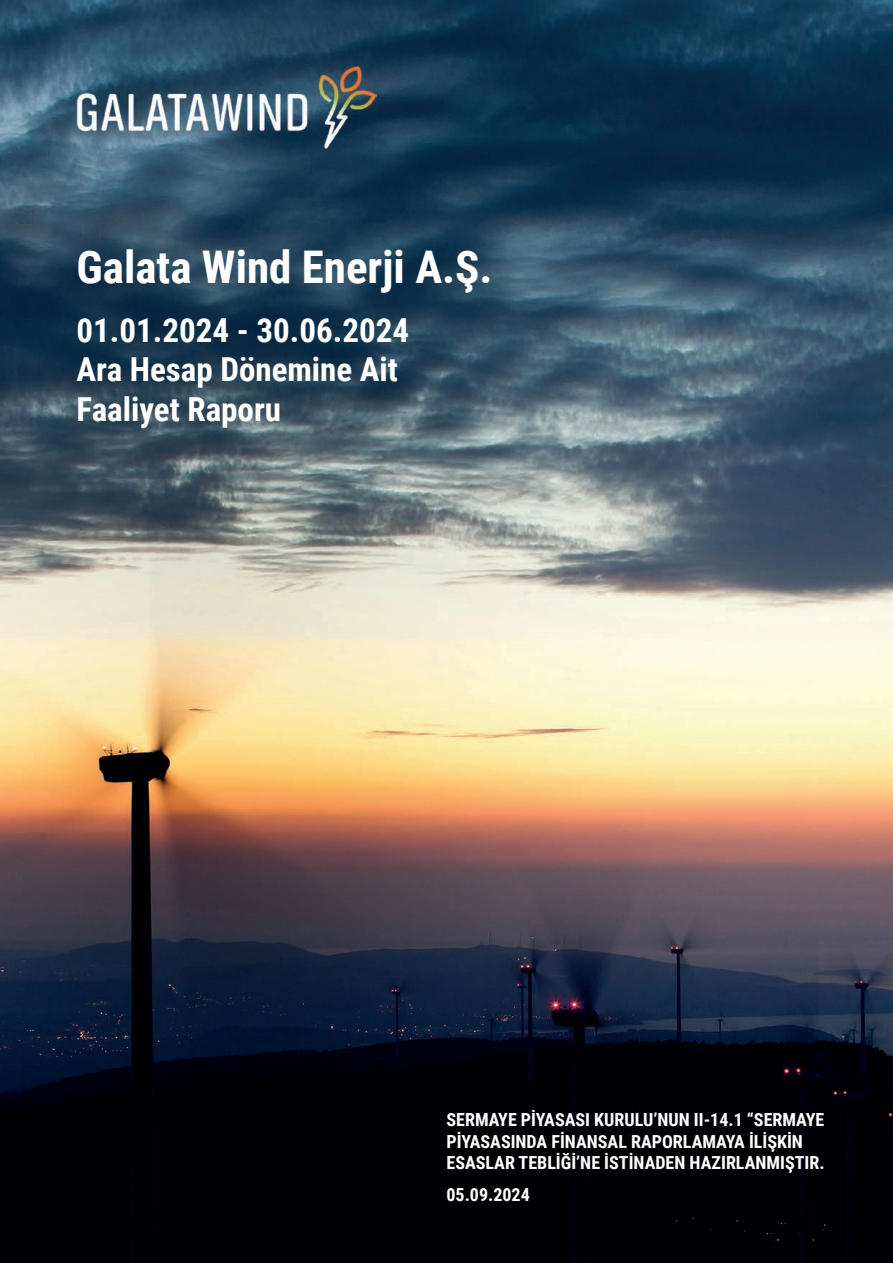
<style>
.page{position:relative;width:893px;height:1263px;background:#fff}
.page>*{position:absolute;margin:0;border:0;box-sizing:border-box;transform-origin:0 0}
.t1{font:700 45px "Roboto Condensed";color:#fff}
.t2{font:700 33px/39.6px "Roboto Condensed";color:#fff}
.t3{font:700 18px/21.6px "Roboto Condensed";color:#fff}
</style>
<div class="page">
<img style="left:0;top:0;width:893px;height:1263px">
<img style="left:77px;top:66px;width:299px;height:83px">
<h1 class="t1" style="left:77px;top:235px;width:418px">Galata Wind Enerji A.Ş.</h1>
<h2 class="t2" style="left:77px;top:309px;width:334px">01.01.2024 - 30.06.2024<br>Ara Hesap Dönemine Ait<br>Faaliyet Raporu</h2>
<p class="t3" style="left:446px;top:1108px;width:380px">SERMAYE PİYASASI KURULU’NUN II‐14.1 “SERMAYE<br>PİYASASINDA FİNANSAL RAPORLAMAYA İLİŞKİN<br>ESASLAR TEBLİĞİ’NE İSTİNADEN HAZIRLANMIŞTIR.</p>
<p class="t3" style="left:446px;top:1183px;width:85px">05.09.2024</p>
</div>
